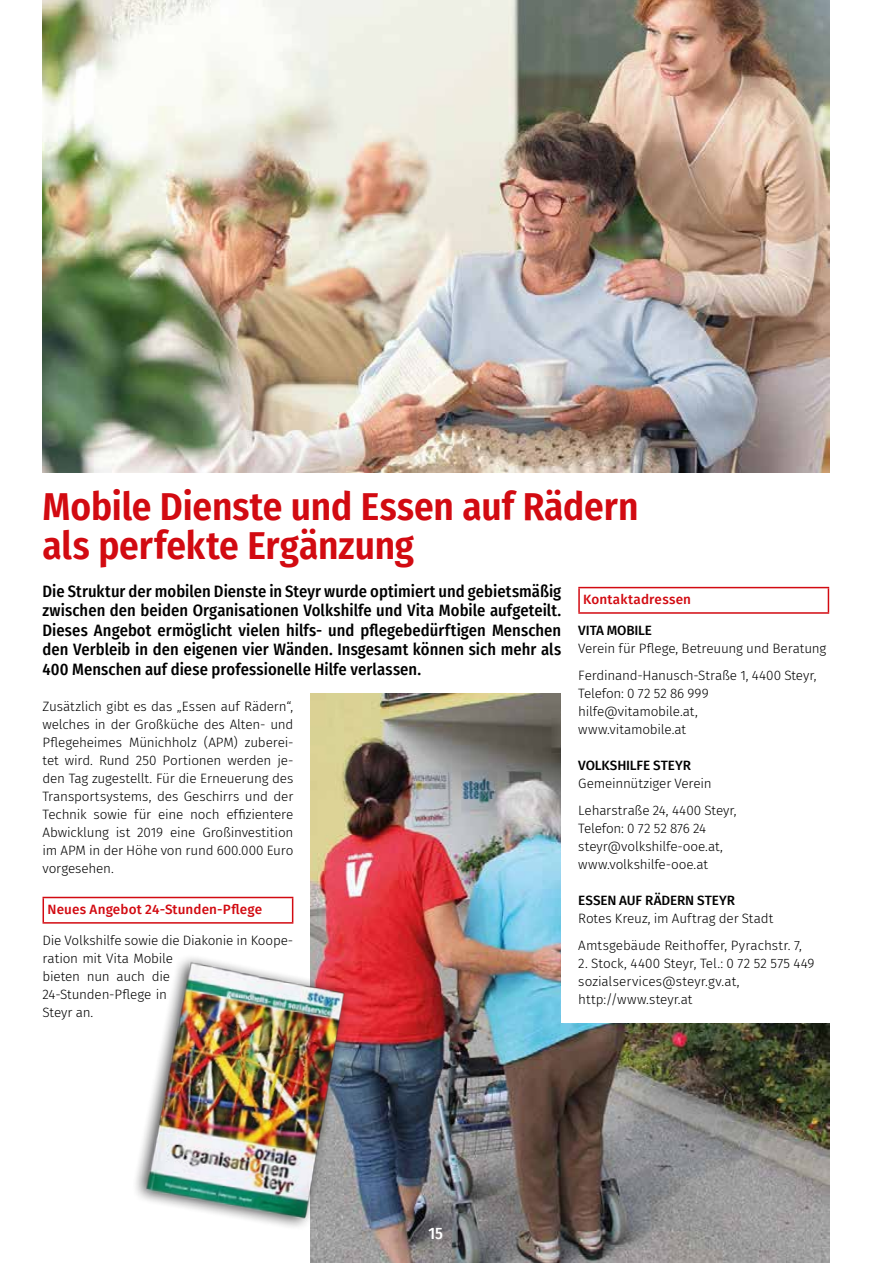
<style>
.page{position:relative;width:893px;height:1263px;background:#fff}
.page>*{position:absolute;margin:0;border:0;box-sizing:border-box;transform-origin:0 0}
.t1{font:600 39px/39px "Fira Sans Condensed";letter-spacing:-.005em;color:#d20a11}
.t2{font:500 16.5px/19.5px "Fira Sans Condensed";letter-spacing:.005em;color:#000;text-align:justify}
.t3{font:500 16.5px "Fira Sans Condensed";color:#fff}
.t4{font:300 13.5px/18px "Fira Sans";letter-spacing:-.01em;color:#000}
.t5{font:500 13.5px "Fira Sans";letter-spacing:.01em;color:#d20a11}
.t6{font:500 13.5px "Fira Sans";letter-spacing:-.01em;color:#000}
</style>
<div class="page">
<img style="left:310px;top:693px;width:519px;height:570px">
<div style="left:561px;top:561px;width:294px;height:462px;background:#fff"></div>
<hr style="left:43px;top:897px;width:250px;height:1px;background:#d20a11">
<svg style="left:43px;top:898px;width:1px;height:24px"></svg>
<svg style="left:292px;top:898px;width:1px;height:24px"></svg>
<hr style="left:43px;top:922px;width:250px;height:2px;background:#d20a11">
<img style="left:43px;top:0;width:786px;height:472px">
<hr style="left:578px;top:587px;width:251px;height:1px;background:#d20a11">
<hr style="left:578px;top:588px;width:2px;height:24px;background:#d20a11">
<svg style="left:828px;top:588px;width:1px;height:24px"></svg>
<hr style="left:578px;top:612px;width:251px;height:2px;background:#d20a11">
<img style="left:135px;top:941px;width:229px;height:311px">
<h1 class="t1" style="left:43px;top:485px;width:597px">Mobile Dienste und Essen auf Rädern als perfekte Ergänzung</h1>
<p class="t2" style="left:43px;top:580px;width:520px">Die Struktur der mobilen Dienste in Steyr wurde optimiert und gebietsmäßig zwischen den beiden Organisationen Volkshilfe und Vita Mobile aufgeteilt.<br>Dieses Angebot ermöglicht vielen hilfs- und pflegebedürftigen Menschen den Verbleib in den eigenen vier Wänden. Insgesamt können sich mehr als 400 Menschen auf diese professionelle Hilfe verlassen.</p>
<p class="t4" style="left:43px;top:697px;width:252px;text-align:justify">Zusätzlich gibt es das „Essen auf Rädern“, welches in der Großküche des Alten- und Pflegeheimes Münichholz (APM) zuberei&shy;tet wird. Rund 250 Portionen werden je&shy;den Tag zugestellt. Für die Erneuerung des Transportsystems, des Geschirrs und der Technik sowie für eine noch effizientere Abwicklung ist 2019 eine Großinvestition im APM in der Höhe von rund 600.000 Euro vorgesehen.</p>
<p class="t5" style="left:48px;top:899px;width:216px">Neues Angebot 24-Stunden-Pflege</p>
<p class="t4" style="left:43px;top:931px;width:252px">Die Volkshilfe sowie die Diakonie in Koope&shy;ration mit Vita Mobile<br>bieten nun auch die<br>24-Stunden-Pflege in<br>Steyr an.</p>
<p class="t5" style="left:583px;top:589px;width:109px">Kontaktadressen</p>
<p class="t6" style="left:578px;top:619px;width:75px">VITA MOBILE</p>
<p class="t4" style="left:578px;top:634px;width:250px;line-height:27px">Verein für Pflege, Betreuung und Beratung<br>Ferdinand-Hanusch-Straße 1, 4400 Steyr,</p>
<p class="t4" style="left:578px;top:684px;width:132px">Telefon: 0 72 52 86 999 hilfe@vitamobile.at, www.vitamobile.at</p>
<p class="t6" style="left:578px;top:754px;width:114px">VOLKSHILFE STEYR</p>
<p class="t4" style="left:578px;top:769px;width:160px;line-height:27px">Gemeinnütziger Verein<br>Leharstraße 24, 4400 Steyr,</p>
<p class="t4" style="left:578px;top:819px;width:146px">Telefon: 0 72 52 876 24 steyr@volkshilfe-ooe.at, www.volkshilfe-ooe.at</p>
<p class="t6" style="left:578px;top:889px;width:158px">ESSEN AUF RÄDERN STEYR</p>
<p class="t4" style="left:578px;top:904px;width:225px;line-height:27px">Rotes Kreuz, im Auftrag der Stadt<br>Amtsgebäude Reithoffer, Pyrachstr. 7,</p>
<p class="t4" style="left:578px;top:954px;width:238px">2. Stock, 4400 Steyr, Tel.: 0 72 52 575 449 sozialservices@steyr.gv.at, http://www.steyr.at</p>
<p class="t3" style="left:429px;top:1220px;width:16px">15</p>
</div>
